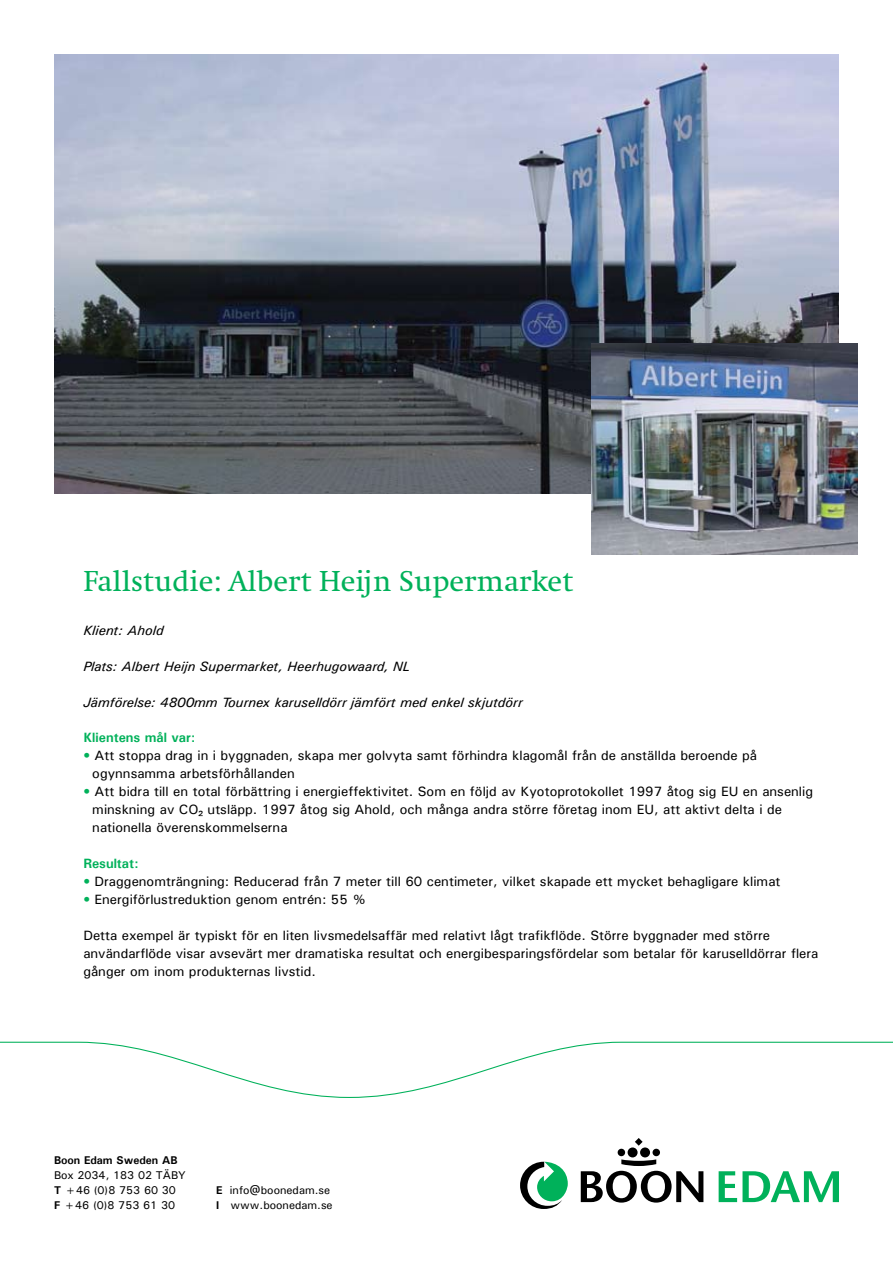
<style>
.page{position:relative;width:893px;height:1263px;background:#fff}
.page>*{position:absolute;margin:0;border:0;box-sizing:border-box;transform-origin:0 0}
.t1{font:30px "Swift EF";color:#00b15a}
.t2{font:500 15px "Univers";color:#000}
.t3{font:500 13.5px/18px "Univers";color:#000}
.t4{font:italic 13.5px "Univers";color:#000}
.t5{font:700 13.5px "Univers";color:#00b15a}
.t6{font:500 11.25px/15px "Univers";color:#000}
.t7{font:700 11.25px "Univers";color:#000}
.s1{color:#00b15a}
.s2{font-weight:700}
</style>
<div class="page">
<svg style="left:0;top:1042px;width:893px;height:56px"></svg>
<img style="left:54px;top:54px;width:785px;height:439px">
<img style="left:592px;top:344px;width:265px;height:210px">
<svg style="left:719px;top:1171px;width:120px;height:31px"></svg>
<svg style="left:520px;top:1162px;width:48px;height:47px"></svg>
<div style="left:628px;top:1147px;width:10px;height:10px;background:#000;border-radius:50%"></div>
<div style="left:618px;top:1149px;width:7px;height:7px;background:#000;border-radius:50%"></div>
<div style="left:640px;top:1147px;width:10px;height:10px;background:#000;border-radius:50%"></div>
<div style="left:652px;top:1149px;width:8px;height:7px;background:#000;border-radius:50%"></div>
<svg style="left:635px;top:1138px;width:8px;height:8px"></svg>
<svg style="left:581px;top:1159px;width:122px;height:43px"></svg>
<h1 class="t1" style="left:83px;top:565px;width:491px">Fallstudie: Albert Heijn Supermarket</h1>
<p class="t4" style="left:83px;top:622px;width:82px">Klient: Ahold</p>
<p class="t4" style="left:83px;top:658px;width:328px">Plats: Albert Heijn Supermarket, Heerhugowaard, NL</p>
<p class="t4" style="left:83px;top:694px;width:441px">Jämförelse: 4800mm Tournex karuselldörr jämfört med enkel skjutdörr</p>
<p class="t5" style="left:83px;top:729px;width:114px">Klientens mål var:</p>
<p class="t3" style="left:92px;top:746px;width:666px;text-indent:-9px"><span class="s1">•</span> Att stoppa drag in i byggnaden, skapa mer golvyta samt förhindra klagomål från de anställda beroende på ogynnsamma arbetsförhållanden</p>
<p class="t3" style="left:92px;top:782px;width:722px;text-indent:-9px"><span class="s1">•</span> Att bidra till en total förbättring i energieffektivitet. Som en följd av Kyotoprotokollet 1997 åtog sig EU en ansenlig minskning av CO utsläpp. 1997 åtog sig Ahold, och många andra större företag inom EU, att aktivt delta i de nationella överenskommelserna</p>
<p class="t5" style="left:83px;top:855px;width:57px">Resultat:</p>
<p class="t3" style="left:83px;top:872px;width:699px"><span class="s1">•</span> Draggenomträngning: Reducerad från 7 meter till 60 centimeter, vilket skapade ett mycket behagligare klimat</p>
<p class="t3" style="left:83px;top:890px;width:284px"><span class="s1">•</span> Energiförlustreduktion genom entrén: 55 %</p>
<p class="t3" style="left:83px;top:926px;width:737px">Detta exempel är typiskt för en liten livsmedelsaffär med relativt lågt trafikflöde. Större byggnader med större användarflöde visar avsevärt mer dramatiska resultat och energibesparingsfördelar som betalar för karuselldörrar flera gånger om inom produkternas livstid.</p>
<p class="t2" style="left:198px;top:806px;width:7px">²</p>
<p class="t7" style="left:54px;top:1153px;width:125px">Boon Edam Sweden AB</p>
<p class="t6" style="left:54px;top:1167px;width:133px">Box 2034, 183 02 TÄBY<br><span class="s2">T</span> +46 (0)8 753 60 30</p>
<p class="t6" style="left:216px;top:1182px;width:116px"><span class="s2">E</span> info@boonedam.se</p>
<p class="t6" style="left:54px;top:1197px;width:123px"><span class="s2">F</span> +46 (0)8 753 61 30</p>
<p class="t6" style="left:216px;top:1197px;width:118px"><span class="s2">I</span> www.boonedam.se</p>
</div>
